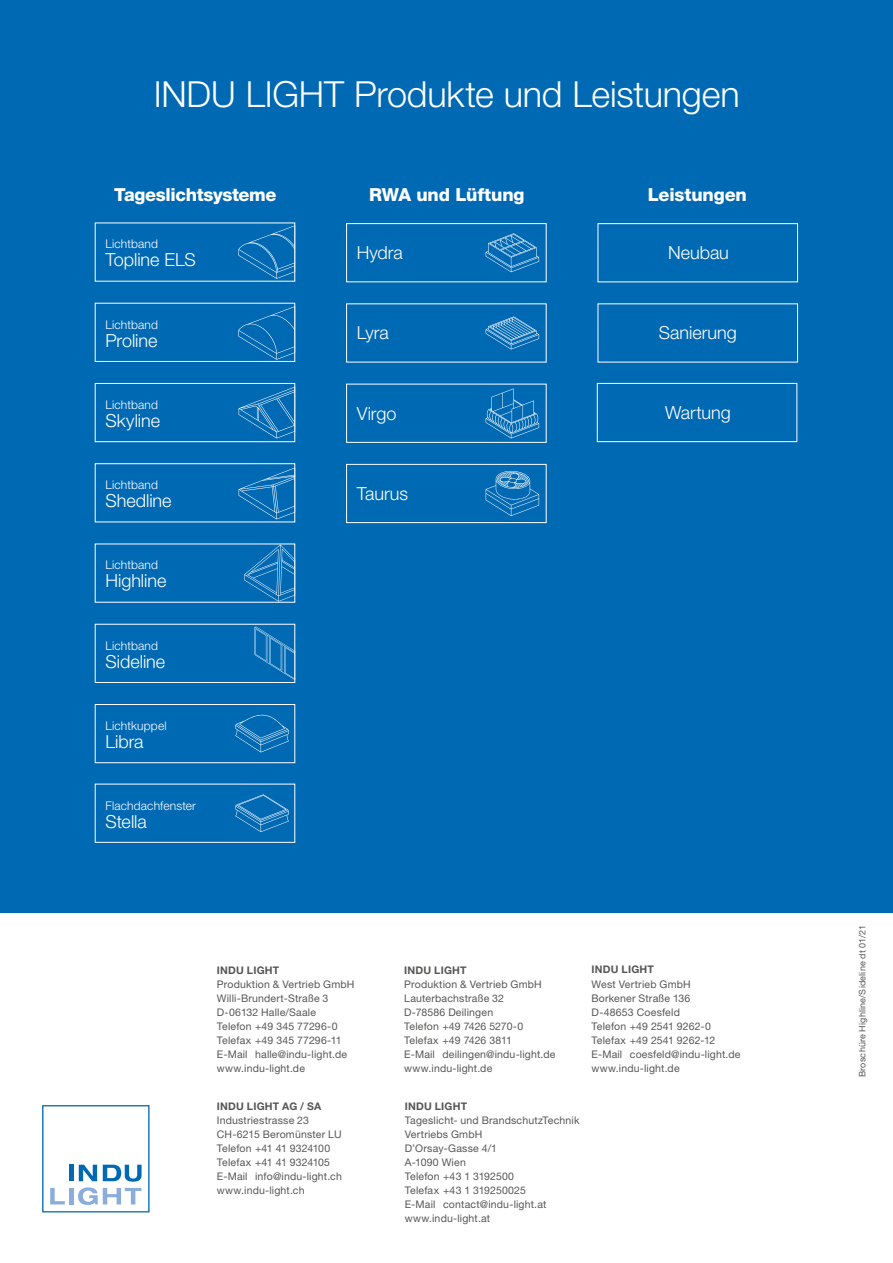
<style>
.page{position:relative;width:893px;height:1263px;background:#fff}
.page>*{position:absolute;margin:0;border:0;box-sizing:border-box;transform-origin:0 0}
.t1{font:300 36px "Helvetica Neue LT Pro";letter-spacing:-.005em;color:#fff}
.t2{font:300 18px "Helvetica Neue LT Pro";color:#fff}
.t3{font:800 18px "Helvetica Neue LT Pro";letter-spacing:-.015em;color:#fff}
.t4{font:300 12px "Helvetica Neue LT Pro";letter-spacing:.015em;color:#fff}
.t5{font:10.5px/14.1px "Helvetica Neue LT Pro";letter-spacing:.015em;color:#575756}
.t6{font:700 10.5px "Helvetica Neue LT Pro";letter-spacing:.025em;color:#575756}
.t7{font:9px "Helvetica Neue LT Pro";letter-spacing:.02em;color:#575756}
</style>
<div class="page">
<div style="left:0;top:0;width:893px;height:912px;background:#0069b4"></div>
<svg style="left:50px;top:1164px;width:92px;height:41px"></svg>
<div style="left:43px;top:1105px;width:106px;height:107px;border:1px solid #0069b4"></div>
<div style="left:95px;top:303px;width:200px;height:59px;border:1px solid #fff"></div>
<div style="left:95px;top:383px;width:200px;height:59px;border:1px solid #fff"></div>
<div style="left:95px;top:624px;width:200px;height:59px;border:1px solid #fff"></div>
<div style="left:95px;top:463px;width:200px;height:59px;border:1px solid #fff"></div>
<div style="left:95px;top:704px;width:200px;height:59px;border:1px solid #fff"></div>
<div style="left:95px;top:784px;width:200px;height:59px;border:1px solid #fff"></div>
<div style="left:346px;top:384px;width:201px;height:59px;border:1px solid #fff"></div>
<div style="left:346px;top:223px;width:201px;height:59px;border:1px solid #fff"></div>
<div style="left:346px;top:464px;width:201px;height:59px;border:1px solid #fff"></div>
<svg style="left:238px;top:225px;width:57px;height:54px"></svg>
<svg style="left:238px;top:306px;width:57px;height:54px"></svg>
<svg style="left:239px;top:387px;width:56px;height:51px"></svg>
<svg style="left:239px;top:468px;width:56px;height:51px"></svg>
<svg style="left:244px;top:545px;width:51px;height:56px"></svg>
<svg style="left:254px;top:627px;width:41px;height:53px"></svg>
<svg style="left:235px;top:794px;width:54px;height:38px"></svg>
<svg style="left:486px;top:233px;width:53px;height:39px"></svg>
<svg style="left:486px;top:316px;width:53px;height:33px"></svg>
<svg style="left:486px;top:470px;width:53px;height:46px"></svg>
<svg style="left:235px;top:714px;width:54px;height:38px"></svg>
<svg style="left:486px;top:388px;width:53px;height:50px"></svg>
<div style="left:597px;top:383px;width:200px;height:59px;border:1px solid #fff"></div>
<div style="left:598px;top:223px;width:200px;height:59px;border:1px solid #fff"></div>
<h1 class="t1" style="left:154px;top:72px;width:588px">INDU LIGHT Produkte und Leistungen</h1>
<h2 class="t3" style="left:114px;top:184px;width:164px">Tageslichtsysteme</h2>
<h2 class="t3" style="left:369px;top:184px;width:157px">RWA und Lüftung</h2>
<h2 class="t3" style="left:648px;top:184px;width:101px">Leistungen</h2>
<p class="t4" style="left:105px;top:237px;width:54px">Lichtband</p>
<h2 class="t2" style="left:105px;top:249px;width:92px">Topline ELS</h2>
<p class="t4" style="left:105px;top:317px;width:54px">Lichtband</p>
<h2 class="t2" style="left:105px;top:329px;width:54px">Proline</h2>
<p class="t4" style="left:105px;top:397px;width:54px">Lichtband</p>
<h2 class="t2" style="left:105px;top:409px;width:56px">Skyline</h2>
<p class="t4" style="left:105px;top:478px;width:54px">Lichtband</p>
<h2 class="t2" style="left:105px;top:490px;width:68px">Shedline</h2>
<p class="t4" style="left:105px;top:558px;width:54px">Lichtband</p>
<h2 class="t2" style="left:105px;top:570px;width:63px">Highline</h2>
<p class="t4" style="left:105px;top:638px;width:54px">Lichtband</p>
<h2 class="t2" style="left:105px;top:650px;width:61px">Sideline</h2>
<p class="t4" style="left:105px;top:718px;width:63px">Lichtkuppel</p>
<h2 class="t2" style="left:105px;top:730px;width:40px">Libra</h2>
<p class="t4" style="left:105px;top:798px;width:92px">Flachdachfenster</p>
<h2 class="t2" style="left:105px;top:810px;width:43px">Stella</h2>
<h2 class="t2" style="left:357px;top:242px;width:47px">Hydra</h2>
<h2 class="t2" style="left:357px;top:322px;width:33px">Lyra</h2>
<h2 class="t2" style="left:357px;top:402px;width:41px">Virgo</h2>
<h2 class="t2" style="left:357px;top:482px;width:53px">Taurus</h2>
<h2 class="t2" style="left:668px;top:242px;width:62px">Neubau</h2>
<h2 class="t2" style="left:659px;top:322px;width:80px">Sanierung</h2>
<h2 class="t2" style="left:665px;top:401px;width:67px">Wartung</h2>
<p class="t6" style="left:217px;top:963px;width:64px">INDU LIGHT</p>
<p class="t5" style="left:217px;top:976px;width:139px">Produktion &amp; Vertrieb GmbH<br>Willi-Brundert-Straße 3<br>D-06132 Halle/Saale<br>Telefon +49 345 77296-0<br>Telefax +49 345 77296-11<br>E-Mail halle@indu-light.de www.indu-light.de</p>
<p class="t6" style="left:217px;top:1099px;width:106px">INDU LIGHT AG / SA</p>
<p class="t5" style="left:217px;top:1113px;width:127px">Industriestrasse 23<br>CH-6215 Beromünster LU<br>Telefon +41 41 9324100<br>Telefax +41 41 9324105<br>E-Mail info@indu-light.ch www.indu-light.ch</p>
<p class="t6" style="left:404px;top:963px;width:64px">INDU LIGHT</p>
<p class="t5" style="left:404px;top:976px;width:153px">Produktion &amp; Vertrieb GmbH<br>Lauterbachstraße 32<br>D-78586 Deilingen<br>Telefon +49 7426 5270-0<br>Telefax +49 7426 3811<br>E-Mail deilingen@indu-light.de www.indu-light.de</p>
<p class="t6" style="left:405px;top:1099px;width:64px">INDU LIGHT</p>
<p class="t5" style="left:405px;top:1113px;width:176px">Tageslicht- und BrandschutzTechnik<br>Vertriebs GmbH<br>D’Orsay-Gasse 4/1<br>A-1090 Wien<br>Telefon +43 1 3192500<br>Telefax +43 1 319250025<br>E-Mail contact@indu-light.at www.indu-light.at</p>
<p class="t6" style="left:591px;top:963px;width:64px">INDU LIGHT</p>
<p class="t5" style="left:591px;top:976px;width:150px">West Vertrieb GmbH<br>Borkener Straße 136<br>D-48653 Coesfeld<br>Telefon +49 2541 9262-0<br>Telefax +49 2541 9262-12<br>E-Mail coesfeld@indu-light.de www.indu-light.de</p>
<p class="t7" style="left:857px;top:1077px;width:154px;rotate:-90deg">Broschüre Highline/Sideline dt 01/21</p>
</div>
